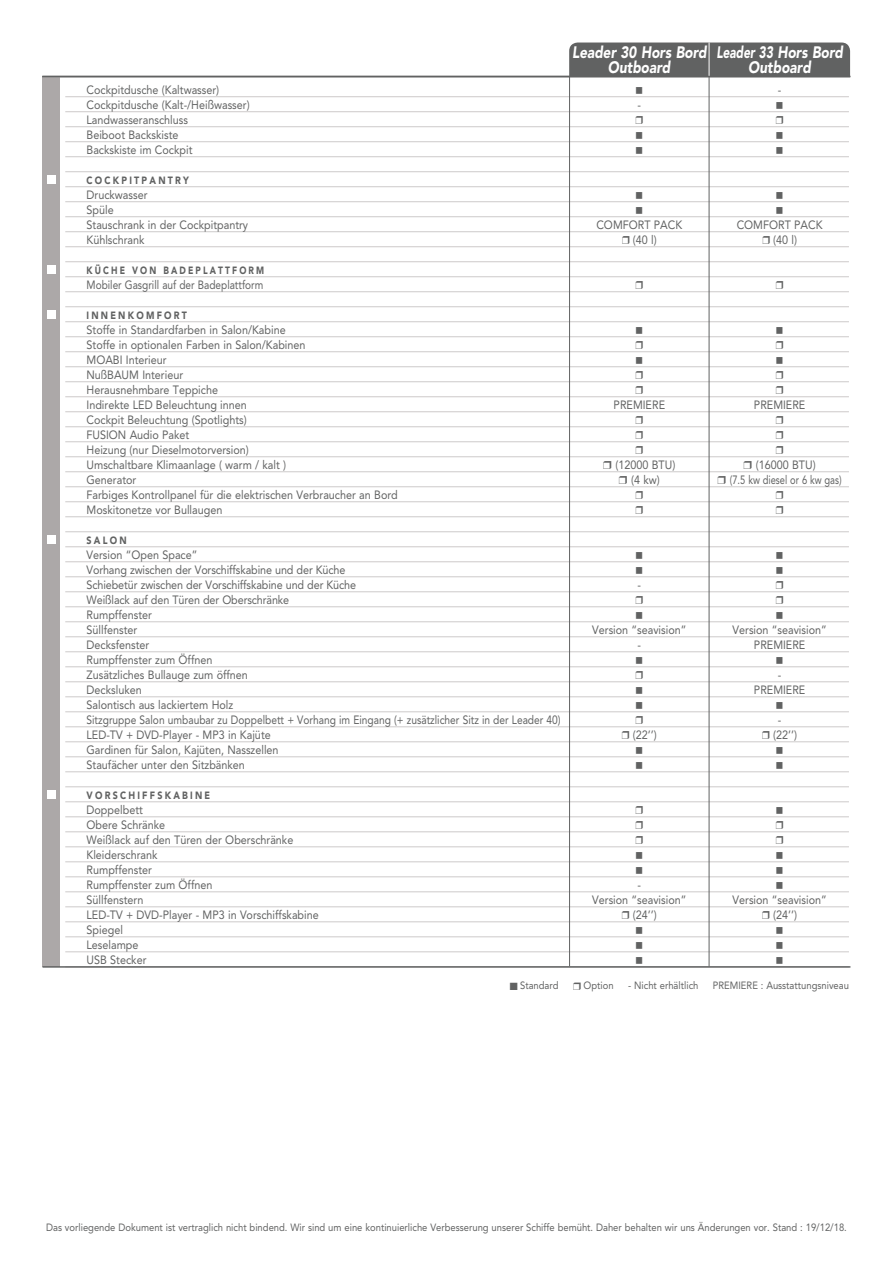
<style>
.page{position:relative;width:893px;height:1263px;background:#fff}
.page>*{position:absolute;margin:0;border:0;box-sizing:border-box;transform-origin:0 0}
.t1{font:italic 900 16.5px "Avenir";color:#fff;scale:.82 1}
.t2{font:12px/15px "Avenir";color:#616262;scale:.9 1}
.t3{font:12px "Avenir";color:#616262;scale:.84 1}
.t4{font:12px "Avenir";color:#616262;scale:.78 1}
.t5{font:10.5px "Avenir";color:#616262;scale:.9 1}
.t6{font:900 10.5px "Avenir";letter-spacing:.25em;color:#616262;scale:.85 1}
.t7{font:900 10.5px "Avenir";letter-spacing:.25em;color:#616262;scale:.81 1}
</style>
<div class="page">
<div style="left:43px;top:77px;width:17px;height:890px;background:#aca8a8"></div>
<hr style="left:65px;top:96px;width:784px;height:1px;background:#cdcaca">
<hr style="left:65px;top:111px;width:784px;height:1px;background:#cdcaca">
<hr style="left:65px;top:126px;width:784px;height:1px;background:#cdcaca">
<hr style="left:65px;top:141px;width:784px;height:1px;background:#cdcaca">
<hr style="left:65px;top:156px;width:784px;height:1px;background:#cdcaca">
<hr style="left:65px;top:171px;width:784px;height:1px;background:#cdcaca">
<hr style="left:65px;top:186px;width:784px;height:1px;background:#cdcaca">
<hr style="left:65px;top:201px;width:784px;height:1px;background:#cdcaca">
<hr style="left:65px;top:216px;width:784px;height:1px;background:#cdcaca">
<hr style="left:65px;top:231px;width:784px;height:1px;background:#cdcaca">
<hr style="left:65px;top:246px;width:784px;height:1px;background:#cdcaca">
<hr style="left:65px;top:261px;width:784px;height:1px;background:#cdcaca">
<hr style="left:65px;top:276px;width:784px;height:1px;background:#cdcaca">
<hr style="left:65px;top:291px;width:784px;height:1px;background:#cdcaca">
<hr style="left:65px;top:306px;width:784px;height:1px;background:#cdcaca">
<hr style="left:65px;top:321px;width:784px;height:1px;background:#cdcaca">
<hr style="left:65px;top:336px;width:784px;height:1px;background:#cdcaca">
<hr style="left:65px;top:351px;width:784px;height:1px;background:#cdcaca">
<hr style="left:65px;top:366px;width:784px;height:1px;background:#cdcaca">
<hr style="left:65px;top:381px;width:784px;height:1px;background:#cdcaca">
<hr style="left:65px;top:396px;width:784px;height:1px;background:#cdcaca">
<hr style="left:65px;top:411px;width:784px;height:1px;background:#cdcaca">
<hr style="left:65px;top:426px;width:784px;height:1px;background:#cdcaca">
<hr style="left:65px;top:441px;width:784px;height:1px;background:#cdcaca">
<hr style="left:65px;top:456px;width:784px;height:1px;background:#cdcaca">
<hr style="left:65px;top:471px;width:784px;height:1px;background:#cdcaca">
<hr style="left:65px;top:486px;width:784px;height:1px;background:#cdcaca">
<hr style="left:65px;top:501px;width:784px;height:1px;background:#cdcaca">
<hr style="left:65px;top:516px;width:784px;height:1px;background:#cdcaca">
<hr style="left:65px;top:531px;width:784px;height:1px;background:#cdcaca">
<hr style="left:65px;top:546px;width:784px;height:1px;background:#cdcaca">
<hr style="left:65px;top:561px;width:784px;height:1px;background:#cdcaca">
<hr style="left:65px;top:576px;width:784px;height:1px;background:#cdcaca">
<hr style="left:65px;top:591px;width:784px;height:1px;background:#cdcaca">
<hr style="left:65px;top:606px;width:784px;height:1px;background:#cdcaca">
<hr style="left:65px;top:621px;width:784px;height:1px;background:#cdcaca">
<hr style="left:65px;top:636px;width:784px;height:1px;background:#cdcaca">
<hr style="left:65px;top:651px;width:784px;height:1px;background:#cdcaca">
<hr style="left:65px;top:666px;width:784px;height:1px;background:#cdcaca">
<hr style="left:65px;top:681px;width:784px;height:1px;background:#cdcaca">
<hr style="left:65px;top:696px;width:784px;height:1px;background:#cdcaca">
<hr style="left:65px;top:711px;width:784px;height:1px;background:#cdcaca">
<hr style="left:65px;top:726px;width:784px;height:1px;background:#cdcaca">
<hr style="left:65px;top:741px;width:784px;height:1px;background:#cdcaca">
<hr style="left:65px;top:756px;width:784px;height:1px;background:#cdcaca">
<hr style="left:65px;top:771px;width:784px;height:1px;background:#cdcaca">
<hr style="left:65px;top:786px;width:784px;height:1px;background:#cdcaca">
<hr style="left:65px;top:801px;width:784px;height:1px;background:#cdcaca">
<hr style="left:65px;top:816px;width:784px;height:1px;background:#cdcaca">
<hr style="left:65px;top:831px;width:784px;height:1px;background:#cdcaca">
<hr style="left:65px;top:846px;width:784px;height:1px;background:#cdcaca">
<hr style="left:65px;top:861px;width:784px;height:1px;background:#cdcaca">
<hr style="left:65px;top:876px;width:784px;height:1px;background:#cdcaca">
<hr style="left:65px;top:891px;width:784px;height:1px;background:#cdcaca">
<hr style="left:65px;top:906px;width:784px;height:1px;background:#cdcaca">
<hr style="left:65px;top:921px;width:784px;height:1px;background:#cdcaca">
<hr style="left:65px;top:936px;width:784px;height:1px;background:#cdcaca">
<hr style="left:65px;top:951px;width:784px;height:1px;background:#cdcaca">
<hr style="left:43px;top:966px;width:807px;height:2px;background:#616262">
<div style="left:47px;top:310px;width:8px;height:8px;background:#fff"></div>
<div style="left:47px;top:175px;width:8px;height:8px;background:#fff"></div>
<div style="left:47px;top:265px;width:8px;height:9px;background:#fff"></div>
<div style="left:47px;top:535px;width:8px;height:8px;background:#fff"></div>
<div style="left:569px;top:43px;width:281px;height:33px;background:#616262"></div>
<hr style="left:709px;top:43px;width:1px;height:34px;background:#fff">
<hr style="left:709px;top:77px;width:1px;height:889px;background:#616262">
<hr style="left:569px;top:77px;width:1px;height:889px;background:#616262">
<hr style="left:42px;top:76px;width:808px;height:1px;background:#616262">
<div style="left:47px;top:790px;width:8px;height:8px;background:#fff"></div>
<h1 class="t1" style="left:572px;top:42px;width:332px">Leader 30 Hors Bord Leader 33 Hors Bord</h1>
<h1 class="t1" style="left:608px;top:57px;width:78px">Outboard</h1>
<h1 class="t1" style="left:748px;top:57px;width:78px">Outboard</h1>
<p class="t2" style="left:87px;top:82px;width:149px">Cockpitdusche (Kaltwasser)</p>
<p class="t2" style="left:778px;top:82px;width:5px">-</p>
<p class="t2" style="left:87px;top:97px;width:183px">Cockpitdusche (Kalt-/Heißwasser)</p>
<p class="t2" style="left:638px;top:97px;width:5px">-</p>
<p class="t2" style="left:87px;top:112px;width:119px">Landwasseranschluss<br>Beiboot Backskiste<br>Backskiste im Cockpit</p>
<p class="t6" style="left:87px;top:174px;width:122px">COCKPITPANTRY</p>
<p class="t2" style="left:87px;top:187px;width:181px">Druckwasser<br>Spüle<br>Stauschrank in der Cockpitpantry</p>
<p class="t2" style="left:596px;top:217px;width:97px">COMFORT PACK</p>
<p class="t2" style="left:737px;top:217px;width:97px">COMFORT PACK</p>
<p class="t2" style="left:87px;top:232px;width:66px">Kühlschrank</p>
<p class="t2" style="left:633px;top:232px;width:28px">(40 l)</p>
<p class="t2" style="left:773px;top:232px;width:28px">(40 l)</p>
<p class="t7" style="left:87px;top:264px;width:221px">KÜCHE VON BADEPLATTFORM</p>
<p class="t3" style="left:87px;top:278px;width:212px">Mobiler Gasgrill auf der Badeplattform</p>
<p class="t6" style="left:87px;top:309px;width:120px">INNENKOMFORT</p>
<p class="t2" style="left:87px;top:322px;width:245px">Stoffe in Standardfarben in Salon/Kabine<br>Stoffe in optionalen Farben in Salon/Kabinen<br>MOABI Interieur<br>NußBAUM Interieur<br>Herausnehmbare Teppiche<br>Indirekte LED Beleuchtung innen</p>
<p class="t2" style="left:614px;top:397px;width:59px">PREMIERE</p>
<p class="t2" style="left:754px;top:397px;width:59px">PREMIERE</p>
<p class="t2" style="left:87px;top:412px;width:223px">Cockpit Beleuchtung (Spotlights)<br>FUSION Audio Paket<br>Heizung (nur Dieselmotorversion)<br>Umschaltbare Klimaanlage ( warm / kalt )</p>
<p class="t2" style="left:615px;top:457px;width:68px">(12000 BTU)</p>
<p class="t2" style="left:756px;top:457px;width:68px">(16000 BTU)</p>
<p class="t2" style="left:87px;top:472px;width:57px">Generator</p>
<p class="t2" style="left:631px;top:472px;width:33px">(4 kw)</p>
<p class="t4" style="left:730px;top:473px;width:145px">(7.5 kw diesel or 6 kw gas)</p>
<p class="t2" style="left:87px;top:487px;width:347px">Farbiges Kontrollpanel für die elektrischen Verbraucher an Bord<br>Moskitonetze vor Bullaugen</p>
<p class="t6" style="left:87px;top:534px;width:49px">SALON</p>
<p class="t2" style="left:87px;top:547px;width:301px">Version “Open Space”<br>Vorhang zwischen der Vorschiffskabine und der Küche<br>Schiebetür zwischen der Vorschiffskabine und der Küche</p>
<p class="t2" style="left:638px;top:577px;width:5px">-</p>
<p class="t2" style="left:87px;top:592px;width:227px">Weißlack auf den Türen der Oberschränke<br>Rumpffenster<br>Süllfenster</p>
<p class="t2" style="left:592px;top:622px;width:106px">Version “seavision”</p>
<p class="t2" style="left:733px;top:622px;width:106px">Version “seavision”</p>
<p class="t2" style="left:87px;top:637px;width:71px">Decksfenster</p>
<p class="t2" style="left:638px;top:637px;width:5px">-</p>
<p class="t2" style="left:754px;top:637px;width:59px">PREMIERE</p>
<p class="t2" style="left:87px;top:652px;width:181px">Rumpffenster zum Öffnen<br>Zusätzliches Bullauge zum öffnen</p>
<p class="t2" style="left:778px;top:667px;width:5px">-</p>
<p class="t2" style="left:87px;top:682px;width:63px">Decksluken</p>
<p class="t2" style="left:754px;top:682px;width:59px">PREMIERE</p>
<p class="t2" style="left:87px;top:697px;width:528px">Salontisch aus lackiertem Holz<br>Sitzgruppe Salon umbaubar zu Doppelbett + Vorhang im Eingang (+ zusätzlicher Sitz in der Leader 40)</p>
<p class="t2" style="left:778px;top:712px;width:5px">-</p>
<p class="t2" style="left:87px;top:727px;width:206px">LED-TV + DVD-Player - MP3 in Kajüte</p>
<p class="t2" style="left:633px;top:727px;width:28px">(22’’)</p>
<p class="t2" style="left:773px;top:727px;width:28px">(22’’)</p>
<p class="t2" style="left:87px;top:742px;width:215px">Gardinen für Salon, Kajüten, Nasszellen<br>Staufächer unter den Sitzbänken</p>
<p class="t6" style="left:87px;top:789px;width:147px">VORSCHIFFSKABINE</p>
<p class="t2" style="left:87px;top:802px;width:231px">Doppelbett<br>Obere Schränke<br>Weißlack auf den Türen der Oberschränke<br>Kleiderschrank<br>Rumpffenster<br>Rumpffenster zum Öffnen</p>
<p class="t2" style="left:638px;top:877px;width:5px">-</p>
<p class="t2" style="left:87px;top:892px;width:65px">Süllfenstern</p>
<p class="t2" style="left:592px;top:892px;width:106px">Version “seavision”</p>
<p class="t2" style="left:733px;top:892px;width:106px">Version “seavision”</p>
<p class="t2" style="left:87px;top:907px;width:260px">LED-TV + DVD-Player - MP3 in Vorschiffskabine</p>
<p class="t2" style="left:633px;top:907px;width:28px">(24’’)</p>
<p class="t2" style="left:773px;top:907px;width:28px">(24’’)</p>
<p class="t2" style="left:87px;top:922px;width:68px">Spiegel<br>Leselampe<br>USB Stecker</p>
<p class="t5" style="left:510px;top:979px;width:56px">■ Standard</p>
<p class="t5" style="left:573px;top:979px;width:47px">❒ Option</p>
<p class="t5" style="left:628px;top:979px;width:80px">- Nicht erhältlich</p>
<p class="t5" style="left:713px;top:979px;width:153px">PREMIERE : Ausstattungsniveau</p>
<p class="t5" style="left:46px;top:1221px;width:891px">Das vorliegende Dokument ist vertraglich nicht bindend. Wir sind um eine kontinuierliche Verbesserung unserer Schiffe bemüht. Daher behalten wir uns Änderungen vor. Stand : 19/12/18.</p>
</div>
